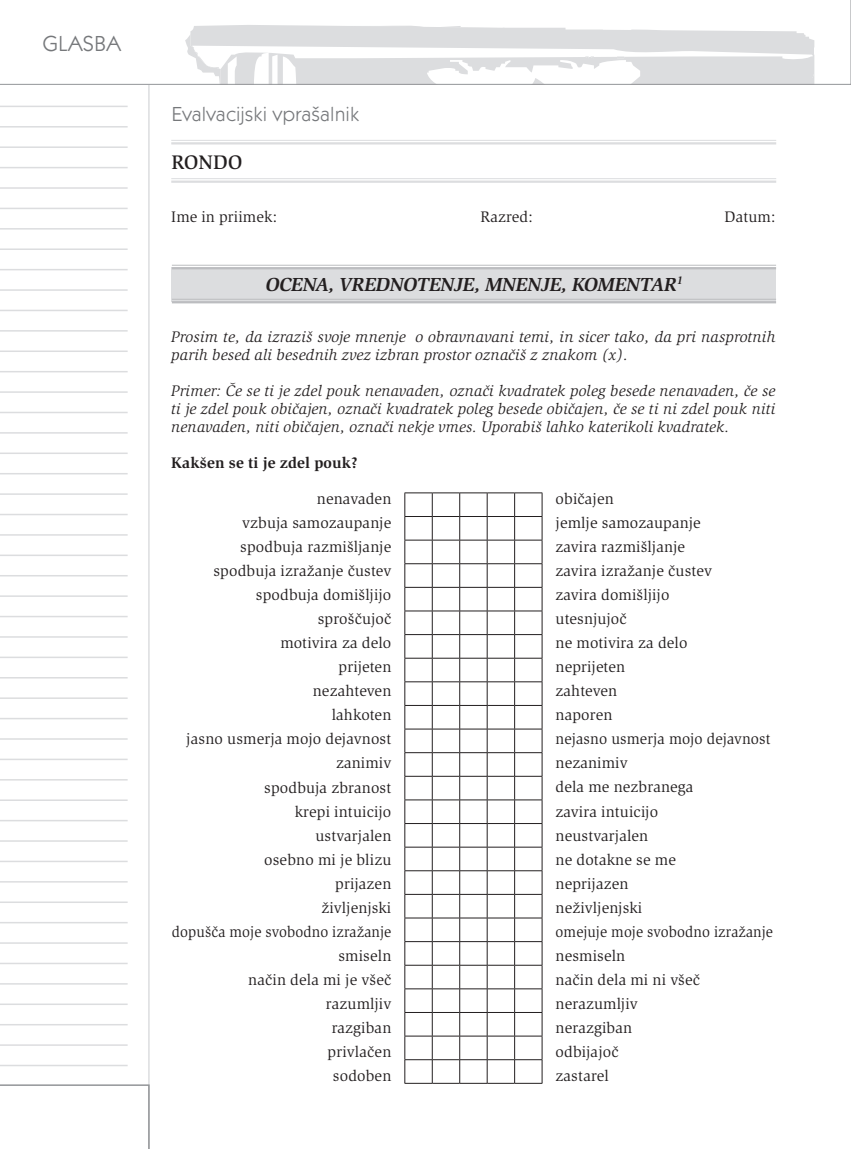
<style>
.page{position:relative;width:851px;height:1149px;background:#fff}
.page>*{position:absolute;margin:0;border:0;box-sizing:border-box;transform-origin:0 0}
.t1{font:22.5px "Kabel Itc TEE";color:#76787b}
.t2{font:21px "Kabel Itc TEE";color:#76787b}
.t3{font:500 20.25px "Slimbach Itc TEE";letter-spacing:.01em;color:#231f20}
.t4{font:italic 700 19.5px "Slimbach Itc TEE";color:#231f20}
.t5{font:15.75px/24px "Slimbach Itc TEE";letter-spacing:.01em;color:#231f20;text-align:right}
.t6{font:italic 15.75px/18px "Slimbach Itc TEE";letter-spacing:.01em;color:#231f20}
.t7{font:700 15.75px "Slimbach Itc TEE";letter-spacing:.01em;color:#231f20}
</style>
<div class="page">
<svg style="left:0;top:85px;width:150px;height:999px"></svg>
<svg style="left:0;top:25px;width:850px;height:60px"></svg>
<svg style="left:0;top:1084px;width:150px;height:64px"></svg>
<hr style="left:0;top:106px;width:128px;height:1px;background:#dcdddf">
<hr style="left:0;top:126px;width:128px;height:1px;background:#dcdddf">
<hr style="left:0;top:146px;width:128px;height:2px;background:#dcdddf">
<hr style="left:0;top:167px;width:128px;height:1px;background:#dcdddf">
<hr style="left:0;top:187px;width:128px;height:2px;background:#dcdddf">
<hr style="left:0;top:207px;width:128px;height:2px;background:#dcdddf">
<hr style="left:0;top:228px;width:128px;height:1px;background:#dcdddf">
<hr style="left:0;top:248px;width:128px;height:2px;background:#dcdddf">
<hr style="left:0;top:269px;width:128px;height:1px;background:#dcdddf">
<hr style="left:0;top:289px;width:128px;height:2px;background:#dcdddf">
<hr style="left:0;top:309px;width:128px;height:2px;background:#dcdddf">
<hr style="left:0;top:330px;width:128px;height:1px;background:#dcdddf">
<hr style="left:0;top:350px;width:128px;height:2px;background:#dcdddf">
<hr style="left:0;top:371px;width:128px;height:1px;background:#dcdddf">
<hr style="left:0;top:391px;width:128px;height:2px;background:#dcdddf">
<hr style="left:0;top:411px;width:128px;height:2px;background:#dcdddf">
<hr style="left:0;top:432px;width:128px;height:1px;background:#dcdddf">
<hr style="left:0;top:452px;width:128px;height:2px;background:#dcdddf">
<hr style="left:0;top:473px;width:128px;height:1px;background:#dcdddf">
<hr style="left:0;top:493px;width:128px;height:1px;background:#dcdddf">
<hr style="left:0;top:513px;width:128px;height:2px;background:#dcdddf">
<hr style="left:0;top:534px;width:128px;height:1px;background:#dcdddf">
<hr style="left:0;top:554px;width:128px;height:2px;background:#dcdddf">
<hr style="left:0;top:575px;width:128px;height:1px;background:#dcdddf">
<hr style="left:0;top:595px;width:128px;height:1px;background:#dcdddf">
<hr style="left:0;top:615px;width:128px;height:2px;background:#dcdddf">
<hr style="left:0;top:636px;width:128px;height:1px;background:#dcdddf">
<hr style="left:0;top:656px;width:128px;height:2px;background:#dcdddf">
<hr style="left:0;top:676px;width:128px;height:2px;background:#dcdddf">
<hr style="left:0;top:697px;width:128px;height:1px;background:#dcdddf">
<hr style="left:0;top:717px;width:128px;height:2px;background:#dcdddf">
<hr style="left:0;top:738px;width:128px;height:1px;background:#dcdddf">
<hr style="left:0;top:758px;width:128px;height:2px;background:#dcdddf">
<hr style="left:0;top:778px;width:128px;height:2px;background:#dcdddf">
<hr style="left:0;top:799px;width:128px;height:1px;background:#dcdddf">
<hr style="left:0;top:819px;width:128px;height:2px;background:#dcdddf">
<hr style="left:0;top:840px;width:128px;height:1px;background:#dcdddf">
<hr style="left:0;top:860px;width:128px;height:1px;background:#dcdddf">
<hr style="left:0;top:880px;width:128px;height:2px;background:#dcdddf">
<hr style="left:0;top:901px;width:128px;height:1px;background:#dcdddf">
<hr style="left:0;top:921px;width:128px;height:2px;background:#dcdddf">
<hr style="left:0;top:942px;width:128px;height:1px;background:#dcdddf">
<hr style="left:0;top:962px;width:128px;height:1px;background:#dcdddf">
<hr style="left:0;top:982px;width:128px;height:2px;background:#dcdddf">
<hr style="left:0;top:1003px;width:128px;height:1px;background:#dcdddf">
<hr style="left:0;top:1023px;width:128px;height:2px;background:#dcdddf">
<hr style="left:0;top:1043px;width:128px;height:2px;background:#dcdddf">
<hr style="left:0;top:1064px;width:128px;height:1px;background:#dcdddf">
<hr style="left:171px;top:140px;width:605px;height:1px;background:#dcdddf">
<hr style="left:171px;top:142px;width:605px;height:2px;background:#dcdddf">
<hr style="left:171px;top:178px;width:605px;height:1px;background:#dcdddf">
<hr style="left:171px;top:180px;width:605px;height:3px;background:#dcdddf">
<svg style="left:404px;top:492px;width:138px;height:591px"></svg>
<div style="left:172px;top:267px;width:604px;height:34px;background:#dcdddf"></div>
<hr style="left:172px;top:265px;width:604px;height:1px;background:#bcbdc0">
<hr style="left:172px;top:267px;width:604px;height:2px;background:#bcbdc0">
<hr style="left:172px;top:299px;width:604px;height:1px;background:#bcbdc0">
<hr style="left:172px;top:301px;width:604px;height:2px;background:#bcbdc0">
<h1 class="t1" style="left:43px;top:32px;width:80px">GLASBA</h1>
<h2 class="t2" style="left:171px;top:102px;width:189px">Evalvacijski vprašalnik</h2>
<p class="t3" style="left:171px;top:150px;width:72px">RONDO</p>
<p class="t5" style="left:171px;top:205px;width:107px">Ime in priimek:</p>
<p class="t5" style="left:480px;top:205px;width:54px">Razred:</p>
<p class="t5" style="left:724px;top:205px;width:52px">Datum:</p>
<p class="t4" style="left:266px;top:273px;width:418px">OCENA, VREDNOTENJE, MNENJE, KOMENTAR<sup>1</sup></p>
<p class="t6" style="left:171px;top:328px;width:605px">Prosim te, da izraziš svoje mnenje o obravnavani temi, in sicer tako, da pri nasprotnih parih besed ali besednih zvez izbran prostor označiš z znakom (x).</p>
<p class="t6" style="left:171px;top:382px;width:605px;text-align:justify">Primer: Če se ti je zdel pouk nenavaden, označi kvadratek poleg besede nenavaden, če se ti je zdel pouk običajen, označi kvadratek poleg besede običajen, če se ti ni zdel pouk niti nenavaden, niti običajen, označi nekje vmes. Uporabiš lahko katerikoli kvadratek.</p>
<p class="t7" style="left:171px;top:453px;width:188px">Kakšen se ti je zdel pouk?</p>
<p class="t5" style="left:172px;top:487px;width:221px">nenavaden<br>vzbuja samozaupanje<br>spodbuja razmišljanje<br>spodbuja izražanje čustev spodbuja domišljijo<br>sproščujoč<br>motivira za delo<br>prijeten<br>nezahteven<br>lahkoten<br>jasno usmerja mojo dejavnost zanimiv<br>spodbuja zbranost<br>krepi intuicijo<br>ustvarjalen<br>osebno mi je blizu<br>prijazen<br>življenjski<br>dopušča moje svobodno izražanje smiseln<br>način dela mi je všeč<br>razumljiv<br>razgiban<br>privlačen<br>sodoben</p>
<p class="t5" style="left:555px;top:487px;width:219px;text-align:left">običajen<br>jemlje samozaupanje<br>zavira razmišljanje<br>zavira izražanje čustev<br>zavira domišljijo<br>utesnjujoč<br>ne motivira za delo<br>neprijeten<br>zahteven<br>naporen<br>nejasno usmerja mojo dejavnost nezanimiv<br>dela me nezbranega<br>zavira intuicijo<br>neustvarjalen<br>ne dotakne se me<br>neprijazen<br>neživljenjski<br>omejuje moje svobodno izražanje nesmiseln<br>način dela mi ni všeč nerazumljiv<br>nerazgiban<br>odbijajoč<br>zastarel</p>
</div>
